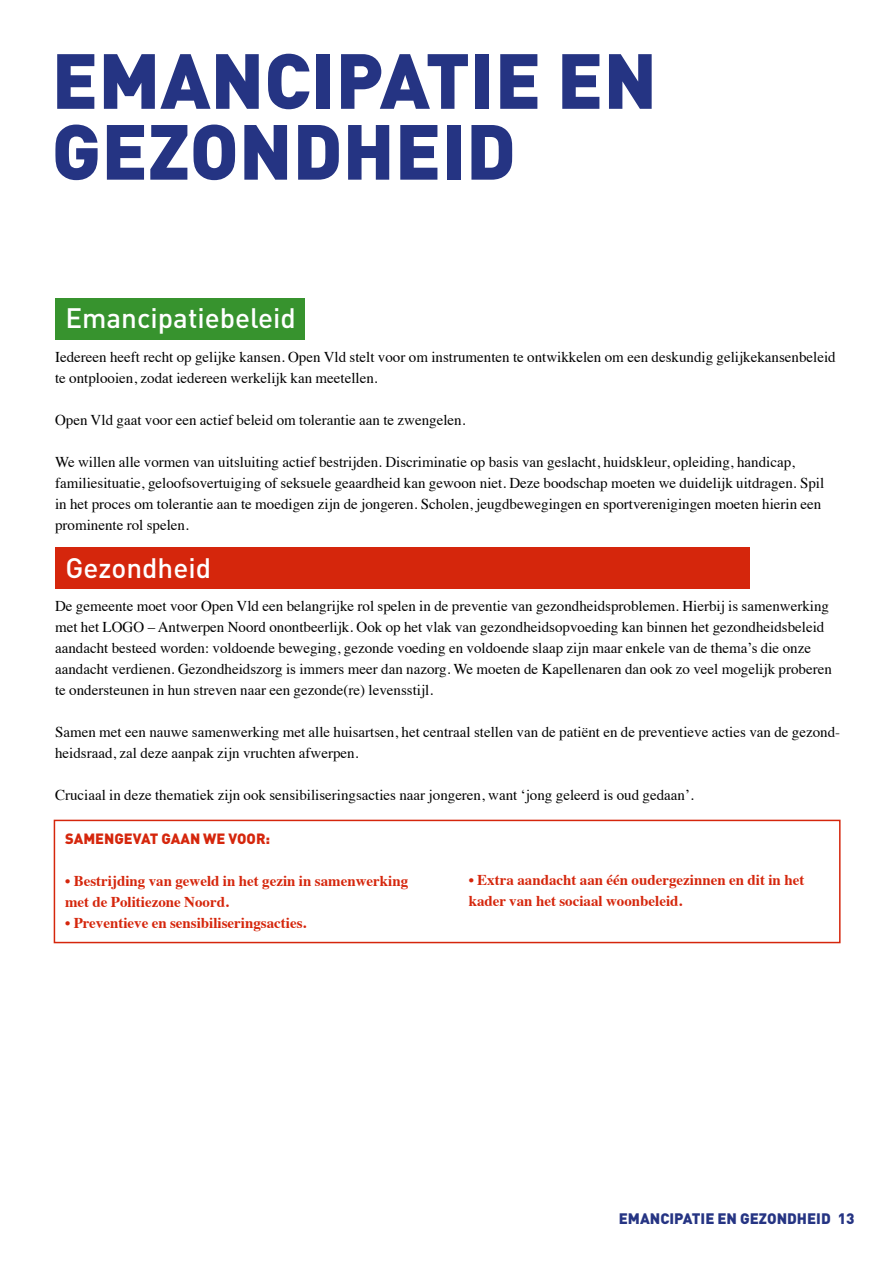
<style>
.page{position:relative;width:893px;height:1263px;background:#fff}
.page>*{position:absolute;margin:0;border:0;box-sizing:border-box;transform-origin:0 0}
.t1{font:900 76.8px/70.8px "DIN";color:#253483}
.t2{font:500 27.75px "DIN";color:#fff}
.t3{font:15px/21px "Times";color:#000}
.t4{font:700 15px/21px "Times";color:#d5260c}
.t5{font:900 15px "DIN";color:#253483}
.t6{font:900 14.7px "DIN";color:#d5260c}
</style>
<div class="page">
<div style="left:55px;top:298px;width:250px;height:41px;background:#37932e"></div>
<div style="left:55px;top:547px;width:695px;height:42px;background:#d5260c"></div>
<div style="left:54px;top:820px;width:787px;height:123px;border:2px solid #d5260c"></div>
<h1 class="t1" style="left:52px;top:41px;width:607px">EMANCIPATIE EN<br>GEZONDHEID</h1>
<h2 class="t2" style="left:65px;top:300px;width:232px">Emancipatiebeleid</h2>
<p class="t3" style="left:55px;top:345px;width:782px">Iedereen heeft recht op gelijke kansen. Open Vld stelt voor om instrumenten te ontwikkelen om een deskundig gelijkekansenbeleid te ontplooien, zodat iedereen werkelijk kan meetellen.</p>
<p class="t3" style="left:55px;top:408px;width:412px">Open Vld gaat voor een actief beleid om tolerantie aan te zwengelen.</p>
<p class="t3" style="left:55px;top:450px;width:771px">We willen alle vormen van uitsluiting actief bestrijden. Discriminatie op basis van geslacht, huidskleur, opleiding, handicap, familiesituatie, geloofsovertuiging of seksuele geaardheid kan gewoon niet. Deze boodschap moeten we duidelijk uitdragen. Spil in het proces om tolerantie aan te moedigen zijn de jongeren. Scholen, jeugdbewegingen en sportverenigingen moeten hierin een prominente rol spelen.</p>
<h2 class="t2" style="left:65px;top:550px;width:147px">Gezondheid</h2>
<p class="t3" style="left:55px;top:594px;width:778px">De gemeente moet voor Open Vld een belangrijke rol spelen in de preventie van gezondheidsproblemen. Hierbij is samenwerking met het LOGO – Antwerpen Noord onontbeerlijk. Ook op het vlak van gezondheidsopvoeding kan binnen het gezondheidsbeleid aandacht besteed worden: voldoende beweging, gezonde voeding en voldoende slaap zijn maar enkele van de thema’s die onze aandacht verdienen. Gezondheidszorg is immers meer dan nazorg. We moeten de Kapellenaren dan ook zo veel mogelijk proberen te ondersteunen in hun streven naar een gezonde(re) levensstijl.</p>
<p class="t3" style="left:55px;top:720px;width:787px">Samen met een nauwe samenwerking met alle huisartsen, het centraal stellen van de patiënt en de preventieve acties van de gezond&shy;heidsraad, zal deze aanpak zijn vruchten afwerpen.</p>
<p class="t3" style="left:55px;top:783px;width:640px">Cruciaal in deze thematiek zijn ook sensibiliseringsacties naar jongeren, want ‘jong geleerd is oud gedaan’.</p>
<p class="t6" style="left:65px;top:828px;width:20px">SAMENGEVAT</p>
<p class="t6" style="left:161px;top:828px;width:11px">GAAN</p>
<p class="t6" style="left:203px;top:828px;width:36px">WE VOOR</p>
<p class="t6" style="left:266px;top:828px;width:6px">:</p>
<p class="t4" style="left:65px;top:868px;width:345px">• Bestrijding van geweld in het gezin in samenwerking met de Politiezone Noord.</p>
<p class="t4" style="left:65px;top:910px;width:243px">• Preventieve en sensibiliseringsacties.</p>
<p class="t4" style="left:469px;top:867px;width:337px">• Extra aandacht aan één oudergezinnen en dit in het kader van het sociaal woonbeleid.</p>
<p class="t5" style="left:619px;top:1208px;width:214px">EMANCIPATIE EN GEZONDHEID</p>
<p class="t5" style="left:838px;top:1208px;width:18px">13</p>
</div>
